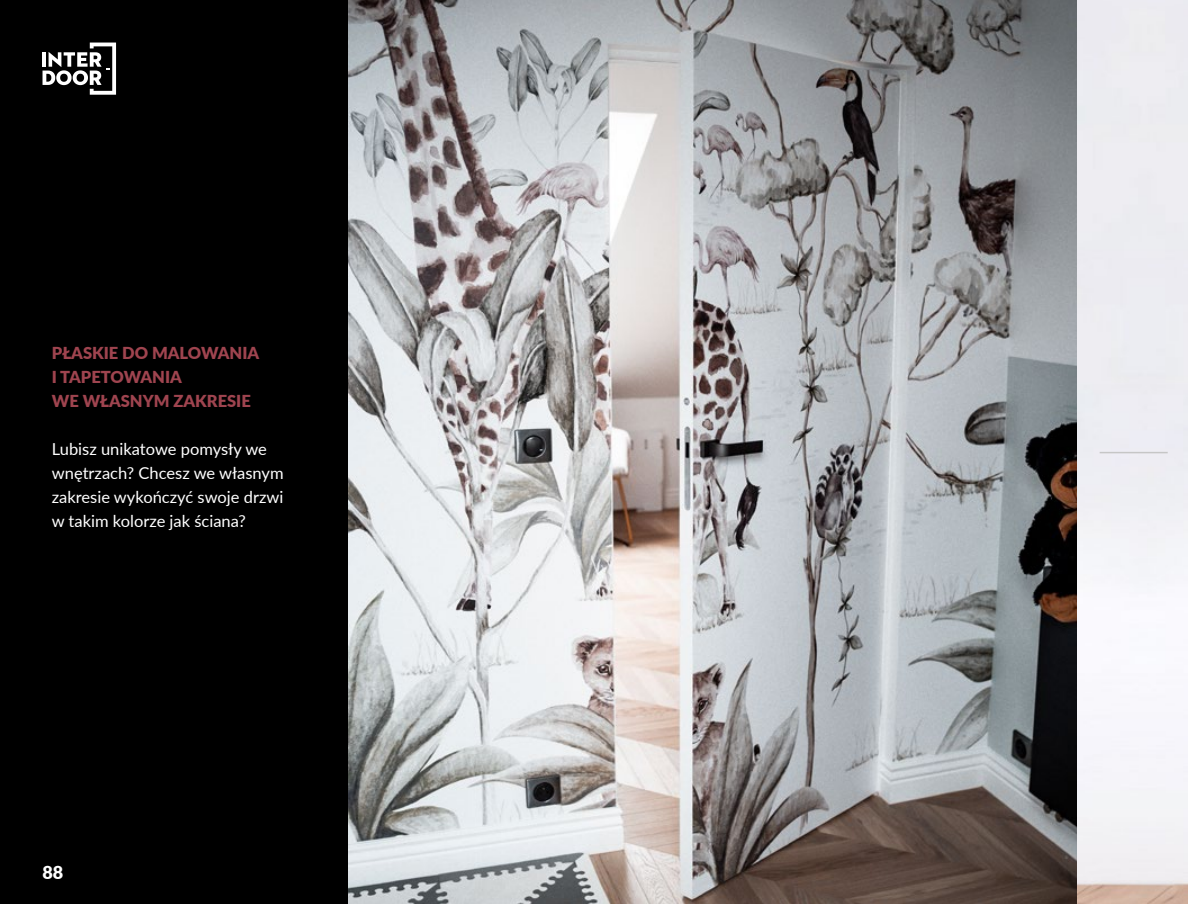
<style>
.page{position:relative;width:1188px;height:904px;background:#fff}
.page>*{position:absolute;margin:0;border:0;box-sizing:border-box;transform-origin:0 0}
.t1{font:900 18px "Lato";color:#fff}
.t2{font:16.5px/24px "Lato";color:#fff}
.t3{font:900 16.5px/24px "Lato";color:#9f444f}
</style>
<div class="page">
<div style="left:0;top:0;width:349px;height:904px;background:#000"></div>
<img style="left:349px;top:0;width:839px;height:904px">
<hr style="left:1100px;top:452px;width:68px;height:1px;background:#c6c6c6">
<svg style="left:43px;top:43px;width:73px;height:52px"></svg>
<p class="t3" style="left:52px;top:340px;width:209px">PŁASKIE DO MALOWANIA<br>I TAPETOWANIA<br>WE WŁASNYM ZAKRESIE</p>
<p class="t2" style="left:52px;top:436px;width:233px">Lubisz unikatowe pomysły we wnętrzach? Chcesz we własnym zakresie wykończyć swoje drzwi w takim kolorze jak ściana?</p>
<p class="t1" style="left:43px;top:858px;width:22px">88</p>
</div>
